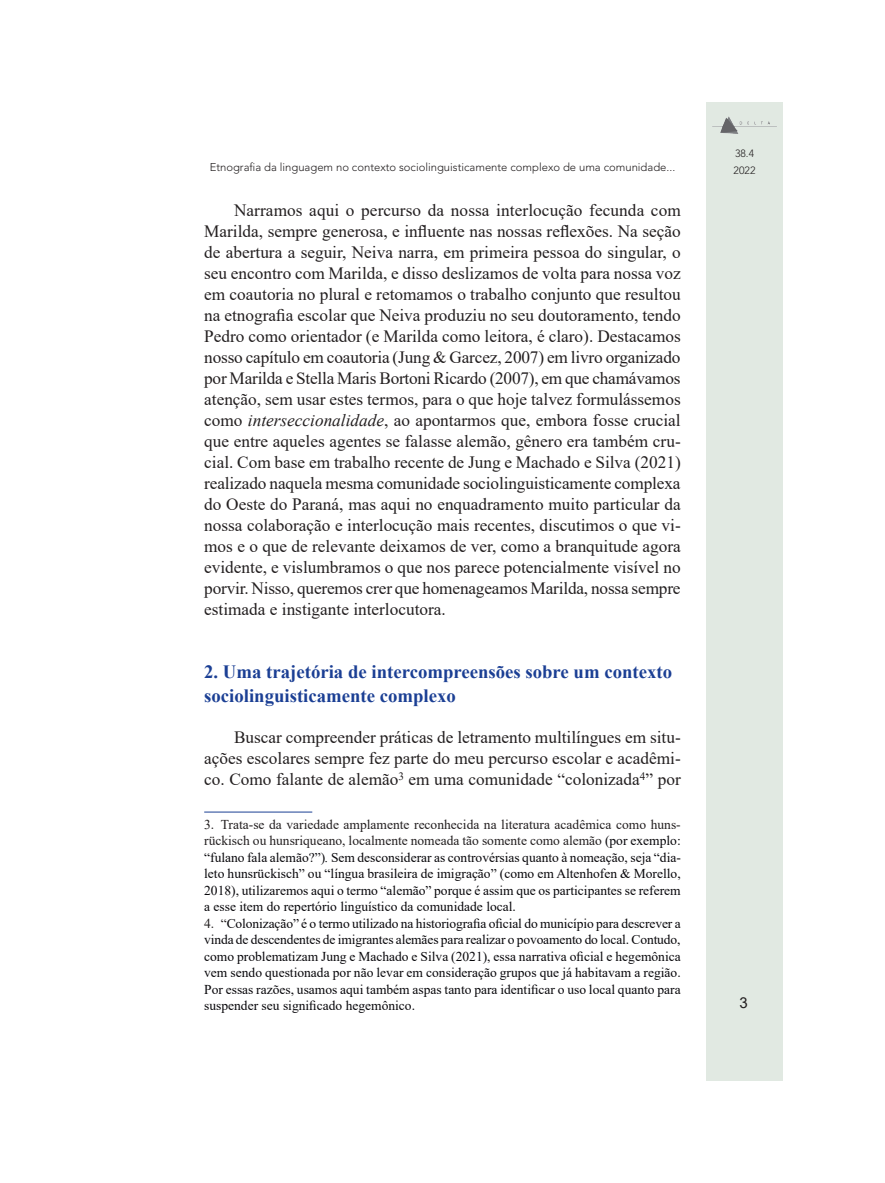
<style>
.page{position:relative;width:885px;height:1183px;background:#fff}
.page>*{position:absolute;margin:0;border:0;box-sizing:border-box;transform-origin:0 0}
.t1{font:700 18.75px/24px "Times New Roman";color:#1b3f94}
.t2{font:17.25px/21px "Times New Roman";color:#231f20;text-align:justify}
.t3{font:15px "Arial";color:#231f20}
.t4{font:13.5px/16.5px "Times New Roman";color:#08070b;text-align:justify}
.t5{font:300 11.25px "Avenir";color:#231f20}
.t6{font:300 10.5px/16.5px "Avenir";color:#231f20}
.s1{font-style:italic}
.s2{color:#231f20}
</style>
<div class="page">
<div style="left:705px;top:102px;width:77px;height:978px;background:#e1e9e2"></div>
<img style="left:712px;top:116px;width:65px;height:18px">
<hr style="left:204px;top:811px;width:108px;height:1px;background:#1b3f94">
<p class="t5" style="left:210px;top:160px;width:467px">Etnografia da linguagem no contexto sociolinguisticamente complexo de uma comunidade...</p>
<p class="t2" style="left:204px;top:199px;width:478px;text-indent:30px">Narramos aqui o percurso da nossa interlocução fecunda com Marilda, sempre generosa, e influente nas nossas reflexões. Na seção de abertura a seguir, Neiva narra, em primeira pessoa do singular, o seu encontro com Marilda, e disso deslizamos de volta para nossa voz em coautoria no plural e retomamos o trabalho conjunto que resultou na etnografia escolar que Neiva produziu no seu doutoramento, tendo Pedro como orientador (e Marilda como leitora, é claro). Destacamos nosso capítulo em coautoria (Jung &amp; Garcez, 2007) em livro organizado por Marilda e Stella Maris Bortoni Ricardo (2007), em que chamávamos atenção, sem usar estes termos, para o que hoje talvez formulássemos como <span class="s1">interseccionalidade</span>, ao apontarmos que, embora fosse crucial que entre aqueles agentes se falasse alemão, gênero era também cru&shy;cial. Com base em trabalho recente de Jung e Machado e Silva (2021) realizado naquela mesma comunidade sociolinguisticamente complexa do Oeste do Paraná, mas aqui no enquadramento muito particular da nossa colaboração e interlocução mais recentes, discutimos o que vi&shy;mos e o que de relevante deixamos de ver, como a branquitude agora evidente, e vislumbramos o que nos parece potencialmente visível no porvir. Nisso, queremos crer que homenageamos Marilda, nossa sempre estimada e instigante interlocutora.</p>
<p class="t1" style="left:204px;top:659px;width:469px">2. Uma trajetória de intercompreensões sobre um contexto sociolinguisticamente complexo</p>
<p class="t2" style="left:204px;top:726px;width:478px;text-indent:30px">Buscar compreender práticas de letramento multilíngues em situ&shy;ações escolares sempre fez parte do meu percurso escolar e acadêmi&shy;co. Como falante de alemão<sup>3</sup> em uma comunidade “colonizada<sup>4</sup>” por</p>
<p class="t4" style="left:204px;top:815px;width:478px"><span class="s2">3. Trata-se da variedade amplamente reconhecida na literatura acadêmica como huns&shy;rückisch ou hunsriqueano, localmente nomeada tão somente como alemão</span> (por exemplo: “fulano fala alemão?”)<span class="s1">.</span> Sem desconsiderar as controvérsias quanto à nomeação, seja “dia&shy;leto hunsrückisch” ou “língua brasileira de imigração” (como em Altenhofen &amp; Morello, 2018), utilizaremos aqui o termo “alemão” porque é assim que os participantes se referem a esse item do repertório linguístico da comunidade local.</p>
<p class="t4" style="left:204px;top:914px;width:478px"><span class="s2">4. “</span>Colonização” é o termo utilizado na historiografia oficial do município para descrever a vinda de descendentes de imigrantes alemães para realizar o povoamento do local. Contudo, como problematizam Jung e Machado e Silva (2021), essa narrativa oficial e hegemônica vem sendo questionada por não levar em consideração grupos que já habitavam a região.<br>Por essas razões, usamos aqui também aspas tanto para identificar o uso local quanto para suspender seu significado hegemônico.</p>
<p class="t6" style="left:733px;top:145px;width:23px">38.4<br>2022</p>
<p class="t3" style="left:739px;top:991px;width:10px">3</p>
</div>
